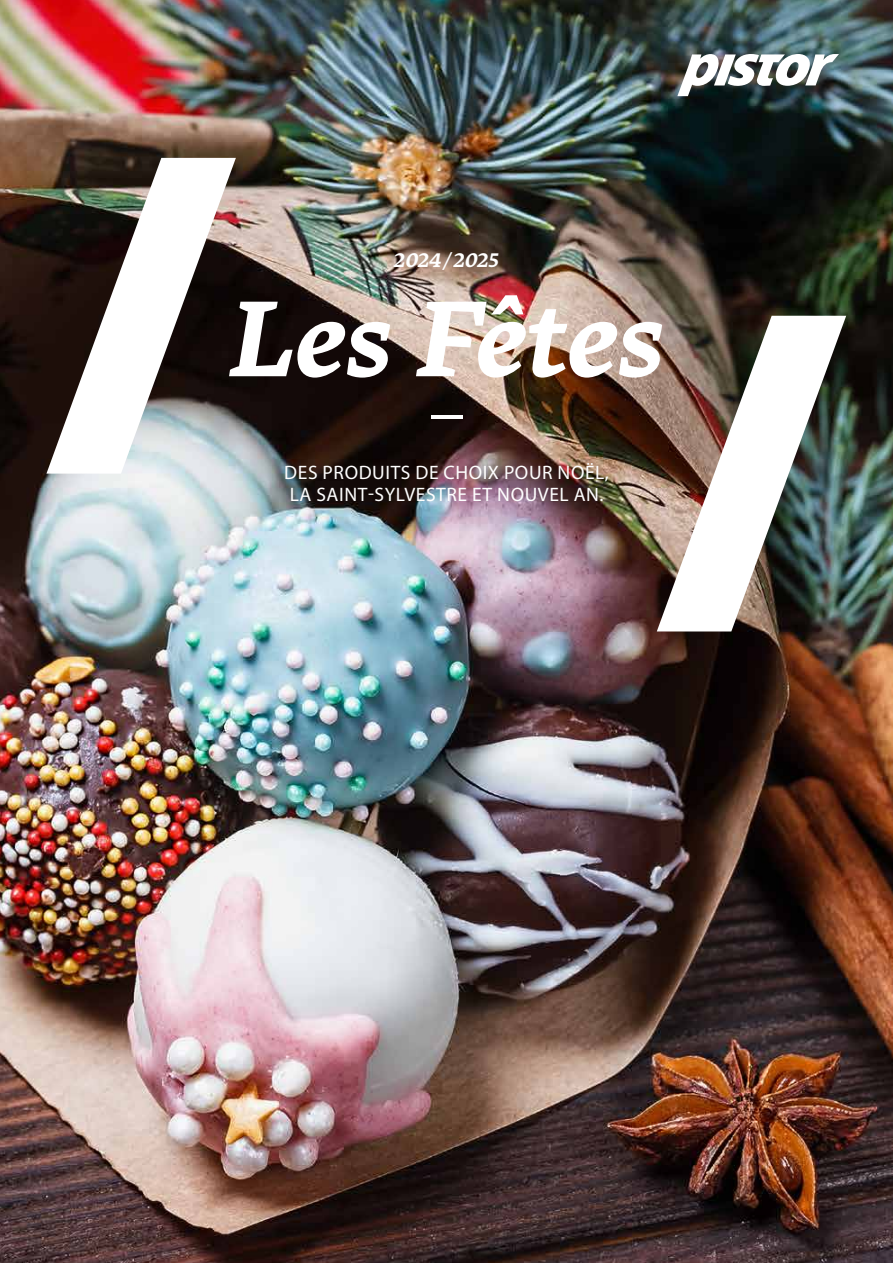
<style>
.page{position:relative;width:893px;height:1263px;background:#fff}
.page>*{position:absolute;margin:0;border:0;box-sizing:border-box;transform-origin:0 0}
.t1{font:italic 700 106.5px "Tuna";color:#fff}
.t2{font:75px "Minion Pro";color:#fff}
.t3{font:19.5px/22.5px "Myriad Pro";letter-spacing:.03em;color:#fff}
.t4{font:italic 700 19.5px "Tuna";color:#fff}
</style>
<div class="page">
<img style="left:0;top:0;width:893px;height:1263px">
<svg style="left:46px;top:158px;width:190px;height:316px"></svg>
<img style="left:657px;top:316px;width:189px;height:315px">
<img style="left:677px;top:54px;width:162px;height:42px">
<div style="left:373px;top:230px;width:156px;height:69px;background:#000;opacity:.4"></div>
<div style="left:263px;top:441px;width:372px;height:92px;background:#000;opacity:.4"></div>
<p class="t4" style="left:394px;top:248px;width:106px">2024/2025</p>
<h1 class="t1" style="left:230px;top:272px;width:436px">Les Fêtes</h1>
<h2 class="t2" style="left:428px;top:360px;width:40px">–</h2>
<p class="t3" style="left:284px;top:461px;width:326px">DES PRODUITS DE CHOIX POUR NOËL,<br>LA SAINT-SYLVESTRE ET NOUVEL AN.</p>
</div>
